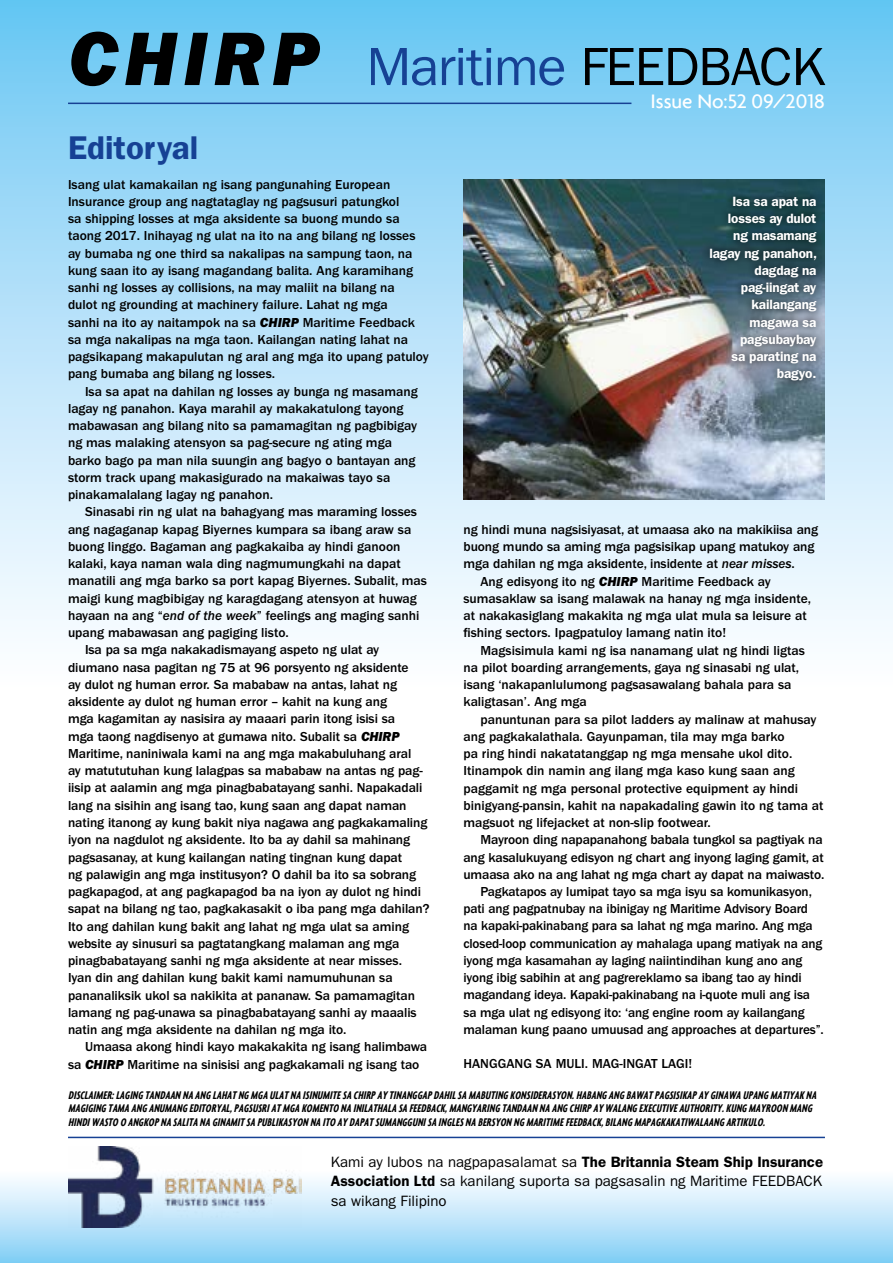
<style>
.page{position:relative;width:893px;height:1263px;background:#fff}
.page>*{position:absolute;margin:0;border:0;box-sizing:border-box;transform-origin:0 0}
.t1{font:54px "ITC Franklin Gothic Std";letter-spacing:-.02em;color:#164194}
.t2{font:600 33px "ITC Franklin Gothic Std";color:#164194}
.t3{font:500 21px "Agenda";color:#fff}
.t4{font:15px/19.5px "ITC Franklin Gothic Std";color:#000;text-align:justify}
.t5{font:900 14.25px "Agenda";color:#000}
.t6{font:500 13.5px/17.2px "ITC Franklin Gothic Std";letter-spacing:-.005em;color:#000}
.t7{font:600 13.5px/17.2px "ITC Franklin Gothic Std";letter-spacing:-.01em;color:#fff;text-align:right}
.t8{font:italic 700 extra-condensed 12px/13.5px "Agenda";color:#000}
.s1{font-family:"ITC Franklin Gothic Std Hvy It";font-weight:400}
.s2{font-family:"ITC Franklin Gothic Std Hvy It";font-size:78.3px;color:#000}
.s3{color:#000}
.s4{font-family:"ITC Franklin Gothic Std Med It";font-weight:400}
.s5{font-weight:600}
</style>
<div class="page">
<div style="left:0;top:0;width:893px;height:687px;background:linear-gradient(to bottom,#6cc7f3,#fff)"></div>
<hr style="left:68px;top:103px;width:563px;height:1px;background:#164194">
<img style="left:463px;top:180px;width:362px;height:319px">
<div style="left:702px;top:188px;width:123px;height:201px;background:#000;opacity:.75"></div>
<div style="left:0;top:1169px;width:893px;height:94px;background:linear-gradient(to bottom,#fff,#84cff6)"></div>
<img style="left:69px;top:1146px;width:233px;height:82px">
<hr style="left:68px;top:1137px;width:757px;height:1px;background:#164194">
<p class="t5" style="left:68px;top:26px;width:128px"><span class="s1">CHIRP</span> Issue No: 52</p>
<h1 class="t1" style="left:68px;top:36px;width:758px"><span class="s2">CHIRP</span> Maritime <span class="s3">FEEDBACK</span></h1>
<h3 class="t3" style="left:650px;top:89px;width:176px">Issue No:52 09/2018</h3>
<h2 class="t2" style="left:68px;top:129px;width:132px">Editoryal</h2>
<p class="t6" style="left:68px;top:176px;width:362px">Isang ulat kamakailan ng isang pangunahing European Insurance group ang nagtataglay ng pagsusuri patungkol<br>sa shipping losses at mga aksidente sa buong mundo sa taong 2017. Inihayag ng ulat na ito na ang bilang ng losses ay bumaba ng one third sa nakalipas na sampung taon, na kung saan ito ay isang magandang balita. Ang karamihang sanhi ng losses ay collisions, na may maliit na bilang na<br>dulot ng grounding at machinery failure. Lahat ng mga<br>sanhi na ito ay naitampok na sa <span class="s1">CHIRP</span> Maritime Feedback sa mga nakalipas na mga taon. Kailangan nating lahat na pagsikapang makapulutan ng aral ang mga ito upang patuloy pang bumaba ang bilang ng losses.</p>
<p class="t6" style="left:68px;top:383px;width:351px;text-indent:17px">Isa sa apat na dahilan ng losses ay bunga ng masamang lagay ng panahon. Kaya marahil ay makakatulong tayong mabawasan ang bilang nito sa pamamagitan ng pagbibigay ng mas malaking atensyon sa pag-secure ng ating mga barko bago pa man nila suungin ang bagyo o bantayan ang storm track upang makasigurado na makaiwas tayo sa pinakamalalang lagay ng panahon.</p>
<p class="t6" style="left:85px;top:503px;width:334px">Sinasabi rin ng ulat na bahagyang mas maraming losses</p>
<p class="t6" style="left:68px;top:521px;width:345px">ang nagaganap kapag Biyernes kumpara sa ibang araw sa</p>
<p class="t6" style="left:68px;top:538px;width:334px">buong linggo. Bagaman ang pagkakaiba ay hindi ganoon</p>
<p class="t6" style="left:68px;top:555px;width:334px">kalaki, kaya naman wala ding nagmumungkahi na dapat</p>
<p class="t6" style="left:68px;top:572px;width:360px">manatili ang mga barko sa port kapag Biyernes. Subalit, mas</p>
<p class="t6" style="left:68px;top:590px;width:350px">maigi kung magbibigay ng karagdagang atensyon at huwag</p>
<p class="t6" style="left:68px;top:607px;width:353px">hayaan na ang “<span class="s4">end of the week</span>” feelings ang maging sanhi</p>
<p class="t6" style="left:68px;top:624px;width:222px">upang mabawasan ang pagiging listo.</p>
<p class="t6" style="left:85px;top:641px;width:296px">Isa pa sa mga nakakadismayang aspeto ng ulat ay</p>
<p class="t6" style="left:68px;top:659px;width:342px">diumano nasa pagitan ng 75 at 96 porsyento ng aksidente</p>
<p class="t6" style="left:68px;top:676px;width:331px">ay dulot ng human error. Sa mababaw na antas, lahat ng</p>
<p class="t6" style="left:68px;top:693px;width:321px">aksidente ay dulot ng human error – kahit na kung ang</p>
<p class="t6" style="left:68px;top:710px;width:329px">mga kagamitan ay nasisira ay maaari parin itong isisi sa</p>
<p class="t6" style="left:68px;top:728px;width:333px">mga taong nagdisenyo at gumawa nito. Subalit sa <span class="s1">CHIRP</span></p>
<p class="t6" style="left:68px;top:745px;width:345px">Maritime, naniniwala kami na ang mga makabuluhang aral</p>
<p class="t6" style="left:68px;top:762px;width:356px">ay matututuhan kung lalagpas sa mababaw na antas ng pag-</p>
<p class="t6" style="left:68px;top:779px;width:356px">iisip at aalamin ang mga pinagbabatayang sanhi. Napakadali</p>
<p class="t6" style="left:68px;top:797px;width:340px">lang na sisihin ang isang tao, kung saan ang dapat naman</p>
<p class="t6" style="left:68px;top:814px;width:361px">nating itanong ay kung bakit niya nagawa ang pagkakamaling</p>
<p class="t6" style="left:68px;top:831px;width:344px">iyon na nagdulot ng aksidente. Ito ba ay dahil sa mahinang</p>
<p class="t6" style="left:68px;top:848px;width:336px">pagsasanay, at kung kailangan nating tingnan kung dapat</p>
<p class="t6" style="left:68px;top:866px;width:350px">ng palawigin ang mga institusyon? O dahil ba ito sa sobrang</p>
<p class="t6" style="left:68px;top:883px;width:355px">pagkapagod, at ang pagkapagod ba na iyon ay dulot ng hindi</p>
<p class="t6" style="left:68px;top:900px;width:363px">sapat na bilang ng tao, pagkakasakit o iba pang mga dahilan?</p>
<p class="t6" style="left:68px;top:917px;width:342px">Ito ang dahilan kung bakit ang lahat ng mga ulat sa aming</p>
<p class="t6" style="left:68px;top:935px;width:333px">website ay sinusuri sa pagtatangkang malaman ang mga</p>
<p class="t6" style="left:68px;top:952px;width:335px">pinagbabatayang sanhi ng mga aksidente at near misses.</p>
<p class="t6" style="left:68px;top:969px;width:326px">Iyan din ang dahilan kung bakit kami namumuhunan sa</p>
<p class="t6" style="left:68px;top:986px;width:348px">pananaliksik ukol sa nakikita at pananaw. Sa pamamagitan</p>
<p class="t6" style="left:68px;top:1004px;width:350px">lamang ng pag-unawa sa pinagbabatayang sanhi ay maaalis</p>
<p class="t6" style="left:68px;top:1021px;width:280px">natin ang mga aksidente na dahilan ng mga ito.</p>
<p class="t6" style="left:85px;top:1038px;width:344px">Umaasa akong hindi kayo makakakita ng isang halimbawa</p>
<p class="t6" style="left:68px;top:1055px;width:353px">sa <span class="s1">CHIRP</span> Maritime na sinisisi ang pagkakamali ng isang tao</p>
<p class="t7" style="left:709px;top:193px;width:109px">Isa sa apat na losses ay dulot<br>ng masamang lagay ng panahon, dagdag na pag-iingat ay kailangang magawa sa pagsubaybay<br>sa parating na bagyo.</p>
<p class="t6" style="left:463px;top:521px;width:356px">ng hindi muna nagsisiyasat, at umaasa ako na makikiisa ang</p>
<p class="t6" style="left:463px;top:538px;width:352px">buong mundo sa aming mga pagsisikap upang matukoy ang</p>
<p class="t6" style="left:463px;top:555px;width:333px">mga dahilan ng mga aksidente, insidente at <span class="s4">near misses</span>.</p>
<p class="t6" style="left:480px;top:573px;width:292px">Ang edisyong ito ng <span class="s1">CHIRP</span> Maritime Feedback ay</p>
<p class="t6" style="left:463px;top:590px;width:349px">sumasaklaw sa isang malawak na hanay ng mga insidente,</p>
<p class="t6" style="left:463px;top:607px;width:345px">at nakakasiglang makakita ng mga ulat mula sa leisure at</p>
<p class="t6" style="left:463px;top:624px;width:264px">fishing sectors. Ipagpatuloy lamang natin ito!</p>
<p class="t6" style="left:480px;top:642px;width:326px">Magsisimula kami ng isa nanamang ulat ng hindi ligtas</p>
<p class="t6" style="left:463px;top:659px;width:337px">na pilot boarding arrangements, gaya ng sinasabi ng ulat,</p>
<p class="t6" style="left:463px;top:676px;width:329px">isang ‘nakapanlulumong pagsasawalang bahala para sa</p>
<p class="t6" style="left:463px;top:693px;width:125px">kaligtasan’. Ang mga</p>
<p class="t6" style="left:480px;top:711px;width:337px">panuntunan para sa pilot ladders ay malinaw at mahusay</p>
<p class="t6" style="left:463px;top:728px;width:323px">ang pagkakalathala. Gayunpaman, tila may mga barko</p>
<p class="t6" style="left:463px;top:745px;width:330px">pa ring hindi nakatatanggap ng mga mensahe ukol dito.</p>
<p class="t6" style="left:463px;top:762px;width:333px">Itinampok din namin ang ilang mga kaso kung saan ang</p>
<p class="t6" style="left:463px;top:780px;width:336px">paggamit ng mga personal protective equipment ay hindi</p>
<p class="t6" style="left:463px;top:797px;width:362px">binigyang-pansin, kahit na napakadaling gawin ito ng tama at</p>
<p class="t6" style="left:463px;top:814px;width:249px">magsuot ng lifejacket at non-slip footwear.</p>
<p class="t6" style="left:480px;top:831px;width:344px">Mayroon ding napapanahong babala tungkol sa pagtiyak na</p>
<p class="t6" style="left:463px;top:849px;width:362px">ang kasalukuyang edisyon ng chart ang inyong laging gamit, at</p>
<p class="t6" style="left:463px;top:866px;width:362px">umaasa ako na ang lahat ng mga chart ay dapat na maiwasto.</p>
<p class="t6" style="left:480px;top:883px;width:333px">Pagkatapos ay lumipat tayo sa mga isyu sa komunikasyon,</p>
<p class="t6" style="left:463px;top:900px;width:346px">pati ang pagpatnubay na ibinigay ng Maritime Advisory Board</p>
<p class="t6" style="left:463px;top:917px;width:351px">na kapaki-pakinabang para sa lahat ng mga marino. Ang mga</p>
<p class="t6" style="left:463px;top:935px;width:360px">closed-loop communication ay mahalaga upang matiyak na ang</p>
<p class="t6" style="left:463px;top:952px;width:340px">iyong mga kasamahan ay laging naiintindihan kung ano ang</p>
<p class="t6" style="left:463px;top:969px;width:340px">iyong ibig sabihin at ang pagrereklamo sa ibang tao ay hindi</p>
<p class="t6" style="left:463px;top:986px;width:348px">magandang ideya. Kapaki-pakinabang na i-quote muli ang isa</p>
<p class="t6" style="left:463px;top:1004px;width:343px">sa mga ulat ng edisyong ito: ‘ang engine room ay kailangang</p>
<p class="t6" style="left:463px;top:1021px;width:362px">malaman kung paano umuusad ang approaches at departures”.</p>
<p class="t6" style="left:463px;top:1055px;width:230px">HANGGANG SA MULI. MAG-INGAT LAGI!</p>
<p class="t8" style="left:68px;top:1088px;width:752px">DISCLAIMER:LAGINGTANDAAN NAANGLAHATNGMGAULATNAISINUMITESACHIRPAYTINANGGAPDAHILSAMABUTINGKONSIDERASYON.HABANGANGBAWATPAGSISIKAPAYGINAWAUPANGMATIYAKNA<br>MAGIGINGTAMAANGANUMANGEDITORYAL,PAGSUSRIATMGAKOMENTO NAINILATHALASAFEEDBACK,MANGYARINGTANDAAN NAANGCHIRPAYWALANGEXECUTIVEAUTHORITY.KUNGMAYROON MANG<br>HINDIWASTO O ANGKOPNASALITANAGINAMITSAPUBLIKASYON NAITO AYDAPATSUMANGGUNISAINGLESNABERSYON NGMARITIMEFEEDBACK,BILANGMAPAGKAKATIWALAANGARTIKULO.</p>
<p class="t4" style="left:331px;top:1152px;width:494px">Kami ay lubos na nagpapasalamat sa <span class="s5">The Britannia Steam Ship Insurance Association Ltd</span> sa kanilang suporta sa pagsasalin ng Maritime FEEDBACK sa wikang Filipino</p>
</div>
